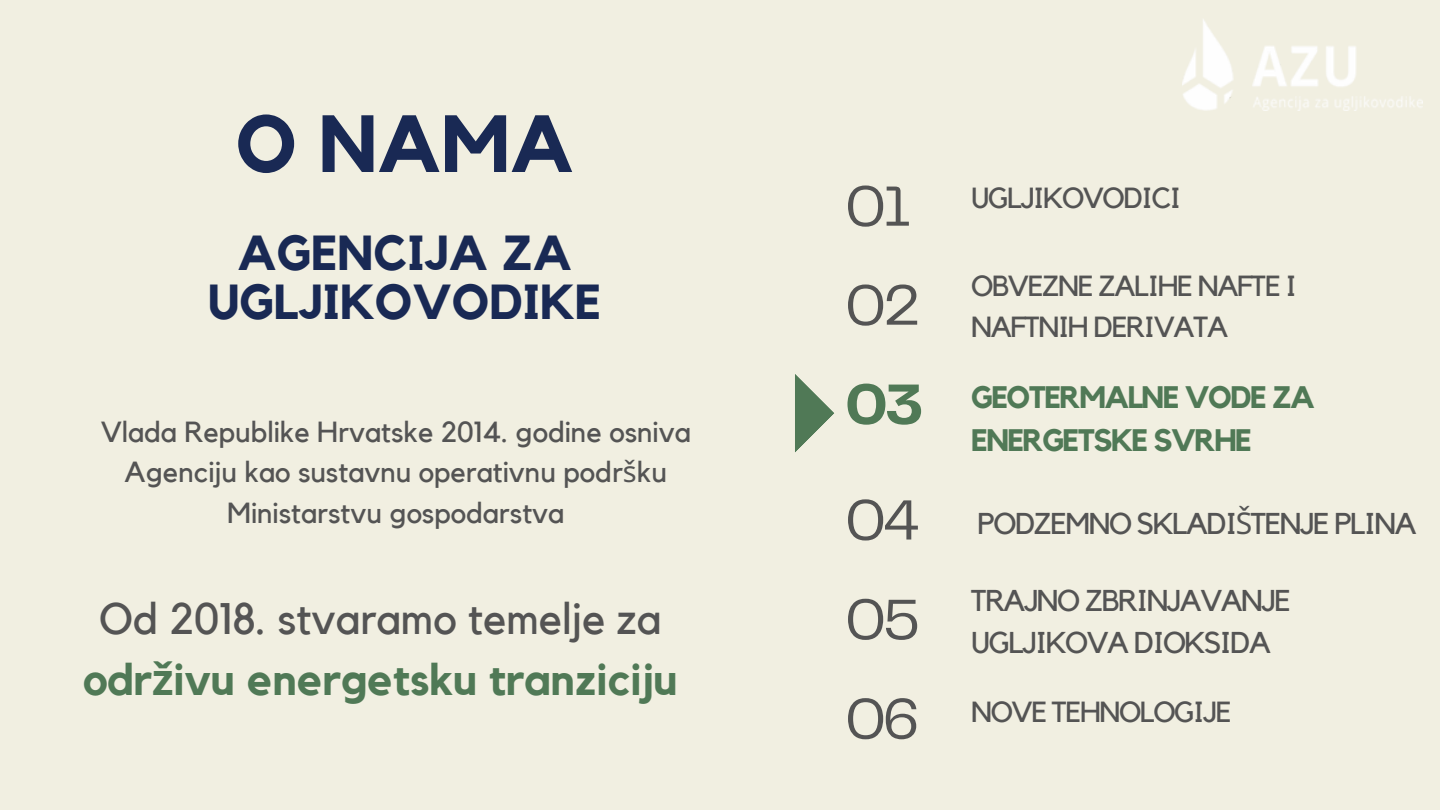
<style>
.page{position:relative;width:1440px;height:810px;background:#f1efe1}
.page>*{position:absolute;margin:0;border:0;box-sizing:border-box;transform-origin:0 0}
.t1{font:700 80px "Kollektif";color:#192954}
.t2{font:58.8px "Telegraf";letter-spacing:-.05em;color:#545454}
.t3{font:700 58.8px "Telegraf";color:#507956}
.t4{font:700 49px/48.8px "Kollektif";color:#192954;text-align:center}
.t5{font:700 44px/61.5px "Kollektif";color:#507956;text-align:center}
.t6{font:700 31px/42.8px "Kollektif";letter-spacing:-.05em;color:#507956}
.t7{font:30px/42px "Kollektif";letter-spacing:-.05em;color:#545454}
.t8{font:29px/40.5px "Kollektif";color:#545454;text-align:center}
.t9{font:29px/40.5px "Kollektif";letter-spacing:-.05em;color:#545454}
.s1{font-family:"Noto Sans"}
.s2{font-weight:400;color:#545454}
</style>
<div class="page">
<svg style="left:795px;top:374px;width:39px;height:79px"></svg>
<img style="left:1183px;top:19px;width:240px;height:91px">
<p class="t1" style="left:236px;top:107px;width:340px">O NAMA</p>
<h5 class="t4" style="left:208px;top:231px;width:395px">AGENCIJA ZA<br>UGLJIKOVODIKE</h5>
<h4 class="t8" style="left:101px;top:412px;width:592px">Vlada Republike Hrvatske 2014. godine osniva<br>Agenciju kao sustavnu operativnu podr<span class="s1">š</span>ku<br>Ministarstvu gospodarstva</h4>
<h1 class="t5" style="left:83px;top:590px;width:596px"><span class="s2">Od 2018. stvaramo temelje za </span>odr<span class="s1">ž</span>ivu energetsku tranziciju</h1>
<p class="t2" style="left:845px;top:181px;width:67px">01</p>
<h3 class="t2" style="left:845px;top:280px;width:76px">02</h3>
<h3 class="t3" style="left:845px;top:379px;width:80px">03</h3>
<h2 class="t2" style="left:845px;top:495px;width:76px">04</h2>
<h3 class="t2" style="left:845px;top:594px;width:76px">05</h3>
<h3 class="t2" style="left:845px;top:694px;width:76px">06</h3>
<h3 class="t9" style="left:971px;top:179px;width:212px">UGLJIKOVODICI</h3>
<p class="t9" style="left:971px;top:267px;width:327px">OBVEZNE ZALIHE NAFTE I<br>NAFTNIH DERIVATA</p>
<p class="t6" style="left:971px;top:377px;width:345px">GEOTERMALNE VODE ZA<br>ENERGETSKE SVRHE</p>
<p class="t7" style="left:978px;top:504px;width:441px">PODZEMNO SKLADI<span class="s1">Š</span>TENJE PLINA</p>
<h6 class="t7" style="left:971px;top:581px;width:321px">TRAJNO ZBRINJAVANJE<br>UGLJIKOVA DIOKSIDA</h6>
<p class="t9" style="left:971px;top:693px;width:262px">NOVE TEHNOLOGIJE</p>
</div>
